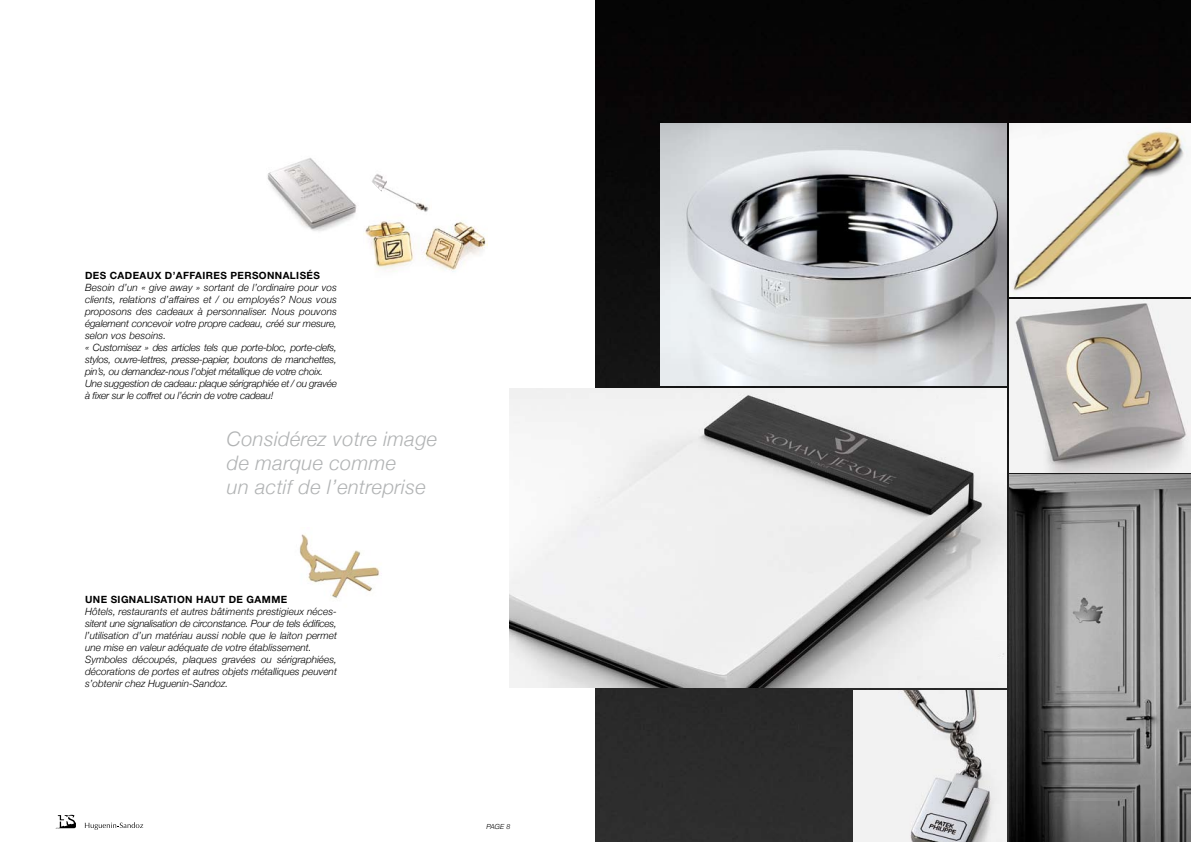
<style>
.page{position:relative;width:1191px;height:842px;background:#fff}
.page>*{position:absolute;margin:0;border:0;box-sizing:border-box;transform-origin:0 0}
.t1{font:italic 300 20px/24px "Helvetica Neue";letter-spacing:.02em;color:#b1b3b4}
.t2{font:italic 300 10px/12px "Helvetica Neue";letter-spacing:-.02em;color:#000}
.t3{font:italic 300 10px/12px "Helvetica Neue";color:#000}
.t4{font:700 10px "Helvetica Neue";letter-spacing:.04em;color:#000}
.t5{font:italic 300 7px "Helvetica Neue";color:#000}
</style>
<div class="page">
<img style="left:364px;top:221px;width:124px;height:51px">
<img style="left:299px;top:534px;width:81px;height:64px">
<img style="left:267px;top:158px;width:87px;height:73px">
<img style="left:353px;top:163px;width:76px;height:52px">
<img style="left:595px;top:0;width:596px;height:842px">
<img style="left:509px;top:388px;width:497px;height:299px">
<img style="left:660px;top:123px;width:346px;height:263px">
<img style="left:1009px;top:123px;width:182px;height:173px">
<img style="left:1009px;top:475px;width:182px;height:367px">
<svg style="left:56px;top:815px;width:20px;height:13px"></svg>
<svg style="left:85px;top:822px;width:58px;height:8px"></svg>
<img style="left:1009px;top:299px;width:182px;height:173px">
<img style="left:853px;top:690px;width:153px;height:152px">
<p class="t4" style="left:85px;top:269px;width:8px">DES</p>
<p class="t4" style="left:110px;top:269px;width:9px">CADEAUX</p>
<p class="t4" style="left:165px;top:269px;width:19px">D’AFFAIRE</p>
<p class="t4" style="left:220px;top:269px;width:18px">S PERSONNALISÉS</p>
<p class="t2" style="left:85px;top:281px;width:253px">Besoin d’un « give away » sortant de l’ordinaire pour vos clients, relations d’affaires et / ou employés? Nous vous proposons des cadeaux à personnaliser. Nous pouvons également concevoir votre propre cadeau, créé sur mesure, selon vos besoins.<br>« Customisez » des articles tels que porte-bloc, porte-clefs, stylos, ouvre-lettres, presse-papier, boutons de manchettes, pin’s, ou demandez-nous l’objet métallique de votre choix.<br>Une suggestion de cadeau: plaque sérigraphiée et / ou gravée à fixer sur le coffret ou l’écrin de votre cadeau!</p>
<h1 class="t1" style="left:227px;top:427px;width:212px">Considérez votre image de marque comme<br>un actif de l’entreprise</h1>
<p class="t4" style="left:85px;top:593px;width:204px">UNE SIGNALISATION HAUT DE GAMME</p>
<p class="t3" style="left:85px;top:605px;width:253px">Hôtels, restaurants et autres bâtiments prestigieux néces&shy;sitent une signalisation de circonstance. Pour de tels édifices, l’utilisation d’un matériau aussi noble que le laiton permet une mise en valeur adéquate de votre établissement.<br>Symboles découpés, plaques gravées ou sérigraphiées, décorations de portes et autres objets métalliques peuvent s’obtenir chez Huguenin-Sandoz.</p>
<p class="t5" style="left:486px;top:822px;width:26px">PAGE 8</p>
</div>
